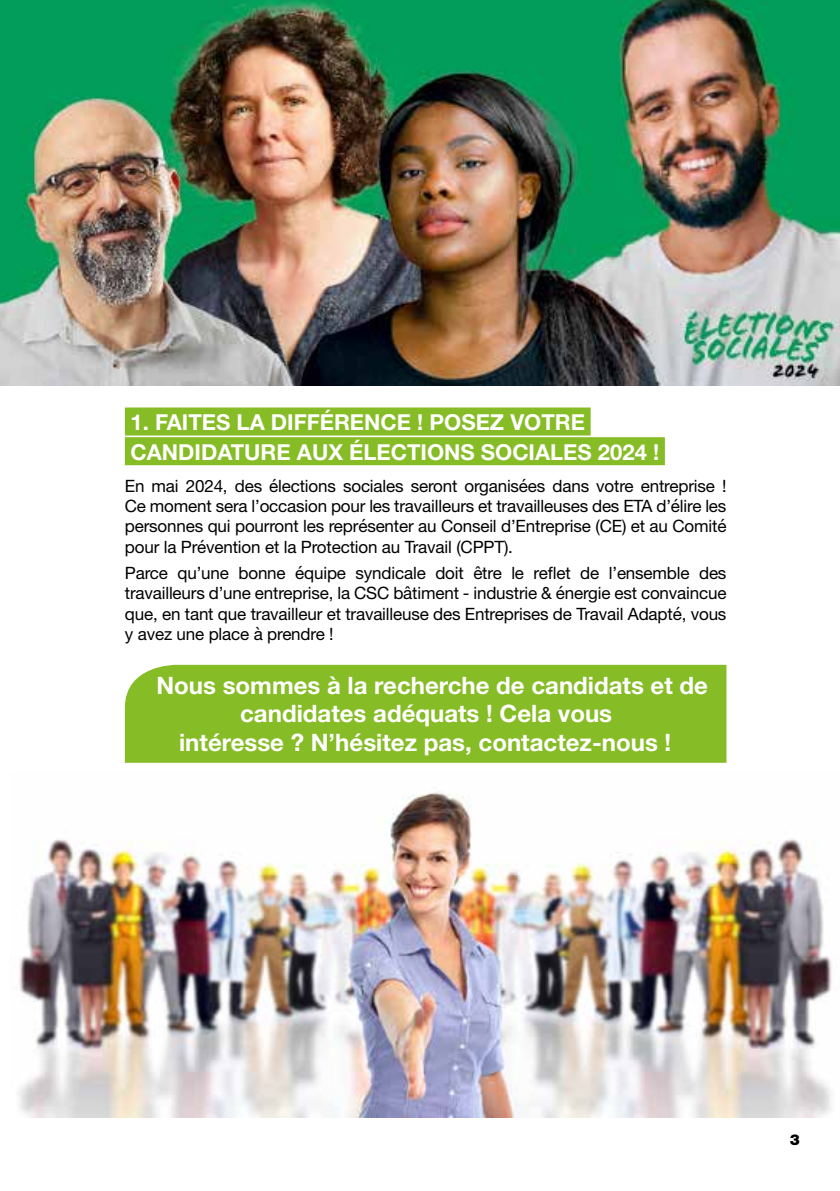
<style>
.page{position:relative;width:840px;height:1191px;background:#fff}
.page>*{position:absolute;margin:0;border:0;box-sizing:border-box;transform-origin:0 0}
.t1{font:700 24px/28.8px "Helvetica Neue LT Pro";color:#fff;text-align:center}
.t2{font:700 22px/29.6px "Helvetica Neue LT Std";color:#fff}
.t3{font:17px/20.4px "Helvetica Neue";letter-spacing:-.01em;color:#000;text-align:justify}
.t4{font:900 15px "Helvetica Neue LT Std";color:#000}
</style>
<div class="page">
<hr style="left:0;top:0;width:1px;height:1191px;background:#86bc25">
<div style="left:0;top:763px;width:839px;height:355px;background:#fff"></div>
<img style="left:18px;top:792px;width:814px;height:325px">
<div style="left:125px;top:665px;width:601px;height:98px;background:#86bc25"></div>
<div style="left:125px;top:407px;width:465px;height:28px;background:#86bc25"></div>
<div style="left:125px;top:437px;width:539px;height:28px;background:#86bc25"></div>
<img style="left:0;top:0;width:839px;height:386px">
<p class="t2" style="left:130px;top:407px;width:530px">1. FAITES LA DIFFÉRENCE ! POSEZ VOTRE<br>CANDIDATURE AUX ÉLECTIONS SOCIALES 2024 !</p>
<p class="t3" style="left:125px;top:476px;width:602px">En mai 2024, des élections sociales seront organisées dans votre entreprise !<br>Ce moment sera l’occasion pour les travailleurs et travailleuses des ETA d’élire les personnes qui pourront les représenter au Conseil d’Entreprise (CE) et au Comité pour la Prévention et la Protection au Travail (CPPT).</p>
<p class="t3" style="left:125px;top:563px;width:602px">Parce qu’une bonne équipe syndicale doit être le reflet de l’ensemble des travailleurs d’une entreprise, la CSC bâtiment - industrie &amp; énergie est convaincue que, en tant que travailleur et travailleuse des Entreprises de Travail Adapté, vous y avez une place à prendre !</p>
<h1 class="t1" style="left:156px;top:670px;width:553px">Nous sommes à la recherche de candidats et de candidates adéquats ! Cela vous<br>intéresse ? N’hésitez pas, contactez-nous !</h1>
<p class="t4" style="left:789px;top:1130px;width:12px">3</p>
</div>
